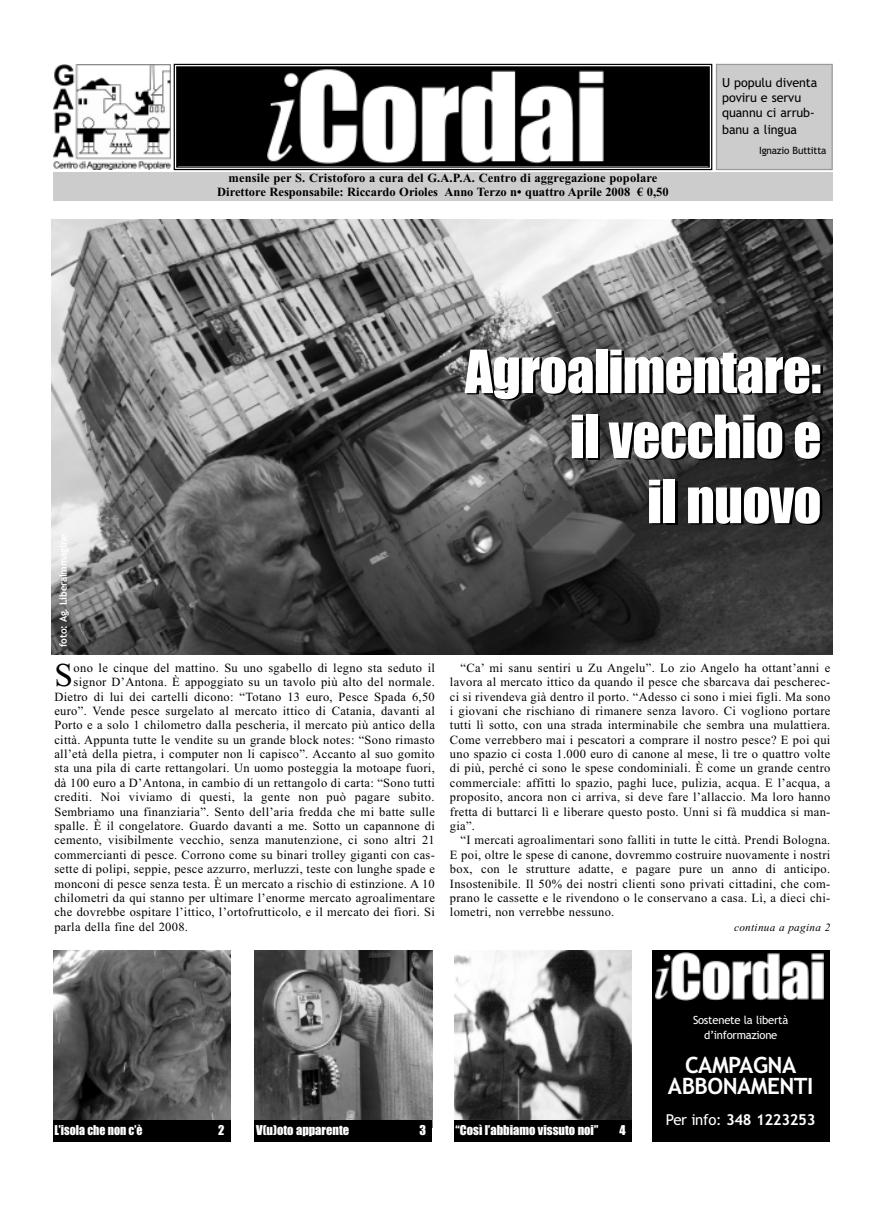
<style>
.page{position:relative;width:886px;height:1223px;background:#fff}
.page>*{position:absolute;margin:0;border:0;box-sizing:border-box;transform-origin:0 0}
.t1{font:55px/65px "Impact";letter-spacing:-.01em;color:#fff;text-align:right}
.t2{font:33.25px "Times New Roman";color:#000}
.t3{font:700 22.5px/21.2px "Trebuchet MS";letter-spacing:-.025em;color:#fff;text-align:center}
.t4{font:700 15px "Trebuchet MS";letter-spacing:-.025em;color:#fff}
.t5{font:12.5px/14.4px "Times New Roman";letter-spacing:.025em;color:#000;text-align:justify}
.t6{font:700 12.5px/13.8px "Times New Roman";color:#000;text-align:center}
.t7{font:12.5px/15px "Trebuchet MS";letter-spacing:-.005em;color:#000}
.t8{font:12.5px "Impact";color:#fff}
.t9{font:12.5px "Impact";color:#fff;scale:.95 1}
.t10{font:11.25px/14.4px "Trebuchet MS";letter-spacing:-.02em;color:#fff;text-align:center}
.t11{font:italic 11.25px "Times New Roman";letter-spacing:.025em;color:#000}
.t12{font:700 10px "Trebuchet MS";letter-spacing:-.025em;color:#fff}
.t13{font:10px "Trebuchet MS";letter-spacing:-.015em;color:#000}
.s1{font-weight:400}
</style>
<div class="page">
<img style="left:52px;top:220px;width:781px;height:435px">
<div style="left:53px;top:172px;width:780px;height:28px;background:#ccc"></div>
<img style="left:53px;top:64px;width:117px;height:105px">
<div style="left:717px;top:65px;width:114px;height:104px;background:#ccc"></div>
<div style="left:716px;top:64px;width:117px;height:106px;border:1px solid #999"></div>
<div style="left:177px;top:68px;width:531px;height:98px;background:#000"></div>
<img style="left:267px;top:69px;width:336px;height:95px">
<div style="left:174px;top:64px;width:538px;height:106px;border:1px solid #000"></div>
<div style="left:176px;top:66px;width:534px;height:102px;border:1px solid #000"></div>
<img style="left:454px;top:950px;width:177px;height:170px">
<div style="left:454px;top:1120px;width:177px;height:21px;background:#000"></div>
<img style="left:53px;top:950px;width:177px;height:170px">
<div style="left:53px;top:1120px;width:177px;height:21px;background:#000"></div>
<div style="left:652px;top:950px;width:177px;height:177px;background:#000"></div>
<img style="left:656px;top:952px;width:168px;height:48px">
<div style="left:652px;top:1002px;width:177px;height:139px;background:#000"></div>
<img style="left:255px;top:950px;width:177px;height:170px">
<div style="left:255px;top:1120px;width:177px;height:21px;background:#000"></div>
<p class="t6" style="left:217px;top:171px;width:453px">mensile per S. Cristoforo a cura del G.A.P.A. Centro di aggregazione popolare<br>Direttore Responsabile: Riccardo Orioles Anno Terzo n• quattro Aprile 2008 € 0,50</p>
<p class="t7" style="left:722px;top:76px;width:97px">U populu diventa poviru e servu quannu ci arrub-</p>
<p class="t7" style="left:722px;top:122px;width:76px">banu a lingua</p>
<p class="t13" style="left:759px;top:144px;width:69px">Ignazio Buttitta</p>
<p class="t12" style="left:57px;top:647px;width:115px;rotate:-90deg">foto: Ag. LiberaImmagine</p>
<h2 class="t2" style="left:54px;top:655px;width:20px">S</h2>
<p class="t5" style="left:74px;top:660px;width:363px">ono le cinque del mattino. Su uno sgabello di legno sta seduto il</p>
<p class="t5" style="left:74px;top:674px;width:363px">signor D’Antona. È appoggiato su un tavolo più alto del normale.</p>
<p class="t5" style="left:54px;top:689px;width:382px">Dietro di lui dei cartelli dicono: “Totano 13 euro, Pesce Spada 6,50</p>
<p class="t5" style="left:54px;top:703px;width:382px">euro”. Vende pesce surgelato al mercato ittico di Catania, davanti al</p>
<p class="t5" style="left:54px;top:717px;width:382px">Porto e a solo 1 chilometro dalla pescheria, il mercato più antico della</p>
<p class="t5" style="left:54px;top:732px;width:382px">città. Appunta tutte le vendite su un grande block notes: “Sono rimasto</p>
<p class="t5" style="left:54px;top:746px;width:382px">all’età della pietra, i computer non li capisco”. Accanto al suo gomito</p>
<p class="t5" style="left:54px;top:761px;width:382px">sta una pila di carte rettangolari. Un uomo posteggia la motoape fuori,</p>
<p class="t5" style="left:54px;top:775px;width:382px">dà 100 euro a D’Antona, in cambio di un rettangolo di carta: “Sono tutti</p>
<p class="t5" style="left:54px;top:789px;width:382px">crediti. Noi viviamo di questi, la gente non può pagare subito.</p>
<p class="t5" style="left:54px;top:804px;width:382px">Sembriamo una finanziaria”. Sento dell’aria fredda che mi batte sulle</p>
<p class="t5" style="left:54px;top:818px;width:382px">spalle. È il congelatore. Guardo davanti a me. Sotto un capannone di</p>
<p class="t5" style="left:54px;top:832px;width:382px">cemento, visibilmente vecchio, senza manutenzione, ci sono altri 21</p>
<p class="t5" style="left:54px;top:847px;width:382px">commercianti di pesce. Corrono come su binari trolley giganti con cas-</p>
<p class="t5" style="left:54px;top:861px;width:382px">sette di polipi, seppie, pesce azzurro, merluzzi, teste con lunghe spade e</p>
<p class="t5" style="left:54px;top:876px;width:382px">monconi di pesce senza testa. È un mercato a rischio di estinzione. A 10</p>
<p class="t5" style="left:54px;top:890px;width:382px">chilometri da qui stanno per ultimare l’enorme mercato agroalimentare</p>
<p class="t5" style="left:54px;top:904px;width:382px">che dovrebbe ospitare l’ittico, l’ortofrutticolo, e il mercato dei fiori. Si</p>
<p class="t5" style="left:54px;top:919px;width:135px">parla della fine del 2008.</p>
<h1 class="t1" style="left:465px;top:341px;width:358px">Agroalimentare: il vecchio e<br>il nuovo</h1>
<p class="t5" style="left:450px;top:660px;width:382px;text-indent:11px">“Ca’ mi sanu sentiri u Zu Angelu”. Lo zio Angelo ha ottant’anni e lavora al mercato ittico da quando il pesce che sbarcava dai pescherec&shy;ci si rivendeva già dentro il porto. “Adesso ci sono i miei figli. Ma sono i giovani che rischiano di rimanere senza lavoro. Ci vogliono portare tutti lì sotto, con una strada interminabile che sembra una mulattiera.<br>Come verrebbero mai i pescatori a comprare il nostro pesce? E poi qui uno spazio ci costa 1.000 euro di canone al mese, lì tre o quattro volte di più, perché ci sono le spese condominiali. È come un grande centro commerciale: affitti lo spazio, paghi luce, pulizia, acqua. E l’acqua, a proposito, ancora non ci arriva, si deve fare l’allaccio. Ma loro hanno fretta di buttarci lì e liberare questo posto. Unni si fà muddica si man&shy;gia”.</p>
<p class="t5" style="left:450px;top:832px;width:382px;text-indent:11px">“I mercati agroalimentari sono falliti in tutte le città. Prendi Bologna.<br>E poi, oltre le spese di canone, dovremmo costruire nuovamente i nostri box, con le strutture adatte, e pagare pure un anno di anticipo.<br>Insostenibile. Il 50% dei nostri clienti sono privati cittadini, che com&shy;prano le cassette e le rivendono o le conservano a casa. Lì, a dieci chi&shy;lometri, non verrebbe nessuno.</p>
<p class="t11" style="left:734px;top:920px;width:98px">continua a pagina 2</p>
<p class="t9" style="left:54px;top:1123px;width:94px">L’isola che non c’è</p>
<p class="t8" style="left:218px;top:1123px;width:8px">2</p>
<p class="t8" style="left:455px;top:1123px;width:144px">“Così l’abbiamo vissuto noi”</p>
<p class="t8" style="left:619px;top:1123px;width:8px">4</p>
<p class="t8" style="left:256px;top:1123px;width:95px">V(u)oto apparente</p>
<p class="t8" style="left:420px;top:1123px;width:8px">3</p>
<p class="t10" style="left:693px;top:1013px;width:97px">Sostenete la libertà d’informazione</p>
<h3 class="t3" style="left:668px;top:1054px;width:147px">CAMPAGNA<br>ABBONAMENTI</h3>
<p class="t4" style="left:666px;top:1111px;width:151px"><span class="s1">Per info:</span> 348 1223253</p>
</div>
